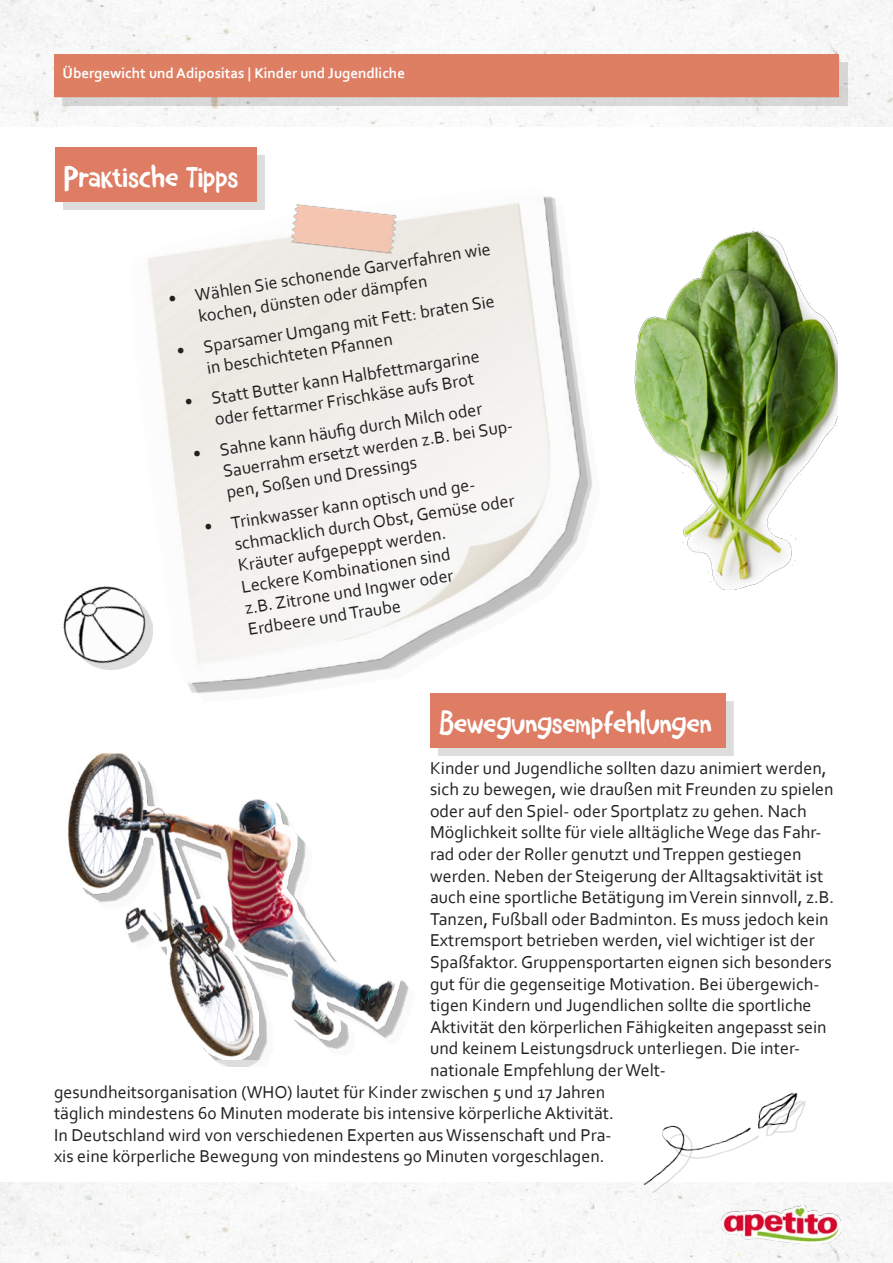
<style>
.page{position:relative;width:893px;height:1263px;background:#fff}
.page>*{position:absolute;margin:0;border:0;box-sizing:border-box;transform-origin:0 0}
.t1{font:30px "Daft Brush Text";color:#fff}
.t2{font:18px/21.6px "Corbel";color:#231f20}
.t3{font:700 15px "Corbel";color:#fff}
</style>
<div class="page">
<img style="left:0;top:0;width:893px;height:126px">
<div style="left:62px;top:62px;width:785px;height:44px;background:#231f20;opacity:.15"></div>
<div style="left:54px;top:54px;width:785px;height:43px;background:#de7e63"></div>
<img style="left:0;top:1182px;width:893px;height:81px">
<img style="left:26px;top:49px;width:645px;height:645px">
<div style="left:69px;top:760px;width:346px;height:307px;background:#231f20;opacity:.15"></div>
<img style="left:68px;top:753px;width:347px;height:306px">
<img style="left:38px;top:548px;width:134px;height:146px">
<img style="left:614px;top:1092px;width:230px;height:135px">
<div style="left:63px;top:155px;width:202px;height:55px;background:#dedddd"></div>
<div style="left:56px;top:148px;width:201px;height:54px;background:#de7c64"></div>
<div style="left:438px;top:701px;width:295px;height:55px;background:#dedddd"></div>
<div style="left:430px;top:694px;width:296px;height:54px;background:#de7c64"></div>
<img style="left:285px;top:193px;width:116px;height:67px">
<img style="left:629px;top:227px;width:208px;height:366px">
<img style="left:722px;top:1205px;width:119px;height:38px">
<p class="t3" style="left:63px;top:63px;width:344px">Übergewicht und Adipositas | Kinder und Jugendliche</p>
<p class="t1" style="left:64px;top:156px;width:176px">Praktische Tipps</p>
<p class="t2" style="left:194px;top:284px;width:300px;text-indent:-27px;rotate:-9deg">• Wählen Sie schonende Garverfahren wie kochen, dünsten oder dämpfen</p>
<p class="t2" style="left:202px;top:336px;width:296px;text-indent:-27px;rotate:-9deg">• Sparsamer Umgang mit Fett: braten Sie in beschichteten Pfannen</p>
<p class="t2" style="left:210px;top:387px;width:272px;text-indent:-27px;rotate:-9deg">• Statt Butter kann Halbfettmargarine oder fettarmer Frischkäse aufs Brot</p>
<p class="t2" style="left:218px;top:439px;width:307px;text-indent:-27px;rotate:-9deg">• Sahne kann häufi g durch Milch oder<br>Sauerrahm ersetzt werden z.B. bei Sup&shy;pen, Soßen und Dressings</p>
<p class="t2" style="left:230px;top:512px;width:285px;text-indent:-27px;rotate:-9deg">• Trinkwasser kann optisch und ge&shy;schmacklich durch Obst, Gemüse oder<br>Kräuter aufgepeppt werden.<br>Leckere Kombinationen sind<br>z.B. Zitrone und Ingwer oder<br>Erdbeere und Traube</p>
<p class="t1" style="left:439px;top:702px;width:274px">Bewegungsempfehlungen</p>
<p class="t2" style="left:430px;top:756px;width:398px">Kinder und Jugendliche sollten dazu animiert werden,</p>
<p class="t2" style="left:430px;top:778px;width:405px">sich zu bewegen, wie draußen mit Freunden zu spielen</p>
<p class="t2" style="left:430px;top:799px;width:378px">oder auf den Spiel- oder Sportplatz zu gehen. Nach</p>
<p class="t2" style="left:430px;top:821px;width:393px">Möglichkeit sollte für viele alltägliche Wege das Fahr-</p>
<p class="t2" style="left:430px;top:843px;width:373px">rad oder der Roller genutzt und Treppen gestiegen</p>
<p class="t2" style="left:430px;top:864px;width:395px">werden. Neben der Steigerung der Alltagsaktivität ist</p>
<p class="t2" style="left:430px;top:886px;width:406px">auch eine sportliche Betätigung im Verein sinnvoll, z.B.</p>
<p class="t2" style="left:430px;top:907px;width:400px">Tanzen, Fußball oder Badminton. Es muss jedoch kein</p>
<p class="t2" style="left:430px;top:929px;width:386px">Extremsport betrieben werden, viel wichtiger ist der</p>
<p class="t2" style="left:430px;top:951px;width:403px">Spaßfaktor. Gruppensportarten eignen sich besonders</p>
<p class="t2" style="left:430px;top:972px;width:391px">gut für die gegenseitige Motivation. Bei übergewich-</p>
<p class="t2" style="left:430px;top:994px;width:383px">tigen Kindern und Jugendlichen sollte die sportliche</p>
<p class="t2" style="left:430px;top:1015px;width:398px">Aktivität den körperlichen Fähigkeiten angepasst sein</p>
<p class="t2" style="left:430px;top:1037px;width:371px">und keinem Leistungsdruck unterliegen. Die inter-</p>
<p class="t2" style="left:430px;top:1059px;width:237px">nationale Empfehlung der Welt-</p>
<p class="t2" style="left:54px;top:1080px;width:553px">gesundheitsorganisation (WHO) lautet für Kinder zwischen 5 und 17 Jahren</p>
<p class="t2" style="left:54px;top:1102px;width:561px">täglich mindestens 60 Minuten moderate bis intensive körperliche Aktivität.</p>
<p class="t2" style="left:54px;top:1123px;width:559px">In Deutschland wird von verschiedenen Experten aus Wissenschaft und Pra-</p>
<p class="t2" style="left:54px;top:1145px;width:552px">xis eine körperliche Bewegung von mindestens 90 Minuten vorgeschlagen.</p>
</div>
